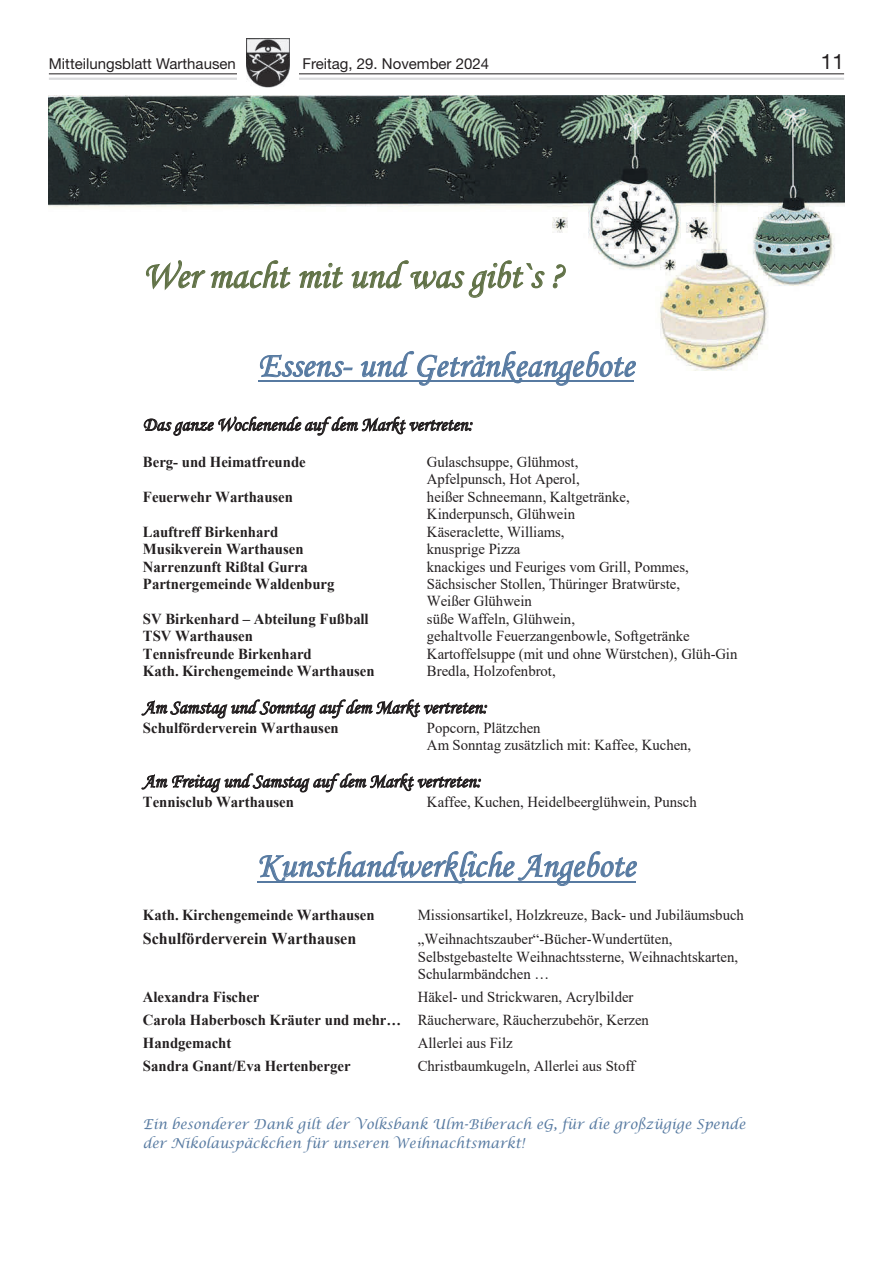
<style>
.page{position:relative;width:893px;height:1263px;background:#fff}
.page>*{position:absolute;margin:0;border:0;box-sizing:border-box;transform-origin:0 0}
.t1{font:38.55px "Monotype Corsiva";color:#617247}
.t2{font:35.85px "Monotype Corsiva";color:#577aa1}
.t3{font:21px "Helvetica Neue LT Std";color:#231f20}
.t4{font:19.35px "Monotype Corsiva";color:#231f20}
.t5{font:700 16.5px "Times New Roman";color:#231f20}
.t6{font:15.15px/17.4px "Times New Roman";color:#231f20}
.t7{font:700 15.15px "Times New Roman";color:#231f20}
.t8{font:15px "Helvetica Neue LT Std";color:#231f20}
.t9{font:italic 13.65px/18.9px "Lucida Calligraphy";color:#577aa1}
.s1{font-weight:700}
</style>
<div class="page">
<hr style="left:49px;top:78px;width:795px;height:2px;background:#dadbdd">
<hr style="left:49px;top:73px;width:795px;height:1px;background:#231f20">
<div style="left:237px;top:38px;width:61px;height:49px;background:#fff"></div>
<img style="left:246px;top:38px;width:44px;height:49px">
<img style="left:49px;top:96px;width:795px;height:275px">
<hr style="left:258px;top:380px;width:376px;height:2px;background:#577aa1">
<hr style="left:257px;top:880px;width:378px;height:2px;background:#577aa1">
<p class="t8" style="left:49px;top:55px;width:188px">Mitteilungsblatt Warthausen</p>
<p class="t8" style="left:302px;top:55px;width:188px">Freitag, 29. November 2024</p>
<h3 class="t3" style="left:821px;top:49px;width:25px">11</h3>
<h1 class="t1" style="left:143px;top:252px;width:423px">Wer macht mit und was gibt`s ?</h1>
<h2 class="t2" style="left:258px;top:343px;width:377px">Essens- und Getränkeangebote</h2>
<p class="t4" style="left:143px;top:413px;width:331px">Das ganze Wochenende auf dem Markt vertreten:</p>
<p class="t7" style="left:143px;top:451px;width:164px">Berg- und Heimatfreunde</p>
<p class="t6" style="left:427px;top:452px;width:154px">Gulaschsuppe, Glühmost,<br>Apfelpunsch, Hot Aperol,</p>
<p class="t7" style="left:143px;top:486px;width:151px">Feuerwehr Warthausen</p>
<p class="t6" style="left:427px;top:487px;width:204px">heißer Schneemann, Kaltgetränke,<br>Kinderpunsch, Glühwein</p>
<p class="t7" style="left:143px;top:521px;width:137px">Lauftreff Birkenhard</p>
<p class="t6" style="left:427px;top:522px;width:139px">Käseraclette, Williams,</p>
<p class="t7" style="left:143px;top:538px;width:162px">Musikverein Warthausen</p>
<p class="t6" style="left:427px;top:540px;width:95px">knusprige Pizza</p>
<p class="t7" style="left:143px;top:555px;width:167px">Narrenzunft Rißtal Gurra</p>
<p class="t6" style="left:427px;top:557px;width:263px">knackiges und Feuriges vom Grill, Pommes,</p>
<p class="t7" style="left:143px;top:573px;width:193px">Partnergemeinde Waldenburg</p>
<p class="t6" style="left:427px;top:575px;width:255px">Sächsischer Stollen, Thüringer Bratwürste,<br>Weißer Glühwein</p>
<p class="t7" style="left:143px;top:608px;width:227px">SV Birkenhard – Abteilung Fußball</p>
<p class="t6" style="left:427px;top:609px;width:150px">süße Waffeln, Glühwein,</p>
<p class="t7" style="left:143px;top:625px;width:112px">TSV Warthausen</p>
<p class="t6" style="left:427px;top:627px;width:264px">gehaltvolle Feuerzangenbowle, Softgetränke</p>
<p class="t7" style="left:143px;top:643px;width:170px">Tennisfreunde Birkenhard</p>
<p class="t6" style="left:427px;top:644px;width:312px">Kartoffelsuppe (mit und ohne Würstchen), Glüh-Gin</p>
<p class="t7" style="left:143px;top:660px;width:233px">Kath. Kirchengemeinde Warthausen</p>
<p class="t6" style="left:427px;top:662px;width:130px">Bredla, Holzofenbrot,</p>
<p class="t4" style="left:143px;top:695px;width:346px">Am Samstag und Sonntag auf dem Markt vertreten:</p>
<p class="t7" style="left:143px;top:717px;width:197px">Schulförderverein Warthausen</p>
<p class="t6" style="left:427px;top:718px;width:266px">Popcorn, Plätzchen<br>Am Sonntag zusätzlich mit: Kaffee, Kuchen,</p>
<p class="t4" style="left:143px;top:769px;width:340px">Am Freitag und Samstag auf dem Markt vertreten:</p>
<p class="t7" style="left:143px;top:790px;width:152px">Tennisclub Warthausen</p>
<p class="t6" style="left:427px;top:792px;width:271px">Kaffee, Kuchen, Heidelbeerglühwein, Punsch</p>
<h2 class="t2" style="left:257px;top:843px;width:379px">Kunsthandwerkliche Angebote</h2>
<p class="t7" style="left:143px;top:904px;width:233px">Kath. Kirchengemeinde Warthausen</p>
<p class="t6" style="left:418px;top:905px;width:328px">Missionsartikel, Holzkreuze, Back- und Jubiläumsbuch</p>
<p class="t5" style="left:143px;top:927px;width:215px">Schulförderverein Warthausen</p>
<p class="t6" style="left:418px;top:930px;width:322px">„Weihnachtszauber“-Bücher-Wundertüten,<br>Selbstgebastelte Weihnachtssterne, Weihnachtskarten,<br>Schularmbändchen …</p>
<p class="t7" style="left:143px;top:986px;width:118px">Alexandra Fischer</p>
<p class="t6" style="left:143px;top:985px;width:508px;line-height:23px;text-indent:275px">Häkel- und Strickwaren, Acrylbilder<br><span class="s1">Carola Haberbosch Kräuter und mehr…</span> Räucherware, Räucherzubehör, Kerzen<br><span class="s1">Handgemacht</span></p>
<p class="t6" style="left:418px;top:1034px;width:96px">Allerlei aus Filz</p>
<p class="t7" style="left:143px;top:1055px;width:209px">Sandra Gnant/Eva Hertenberger</p>
<p class="t6" style="left:418px;top:1057px;width:219px">Christbaumkugeln, Allerlei aus Stoff</p>
<p class="t9" style="left:143px;top:1115px;width:604px">Ein besonderer Dank gilt der Volksbank Ulm-Biberach eG, für die großzügige Spende der Nikolauspäckchen für unseren Weihnachtsmarkt!</p>
</div>
